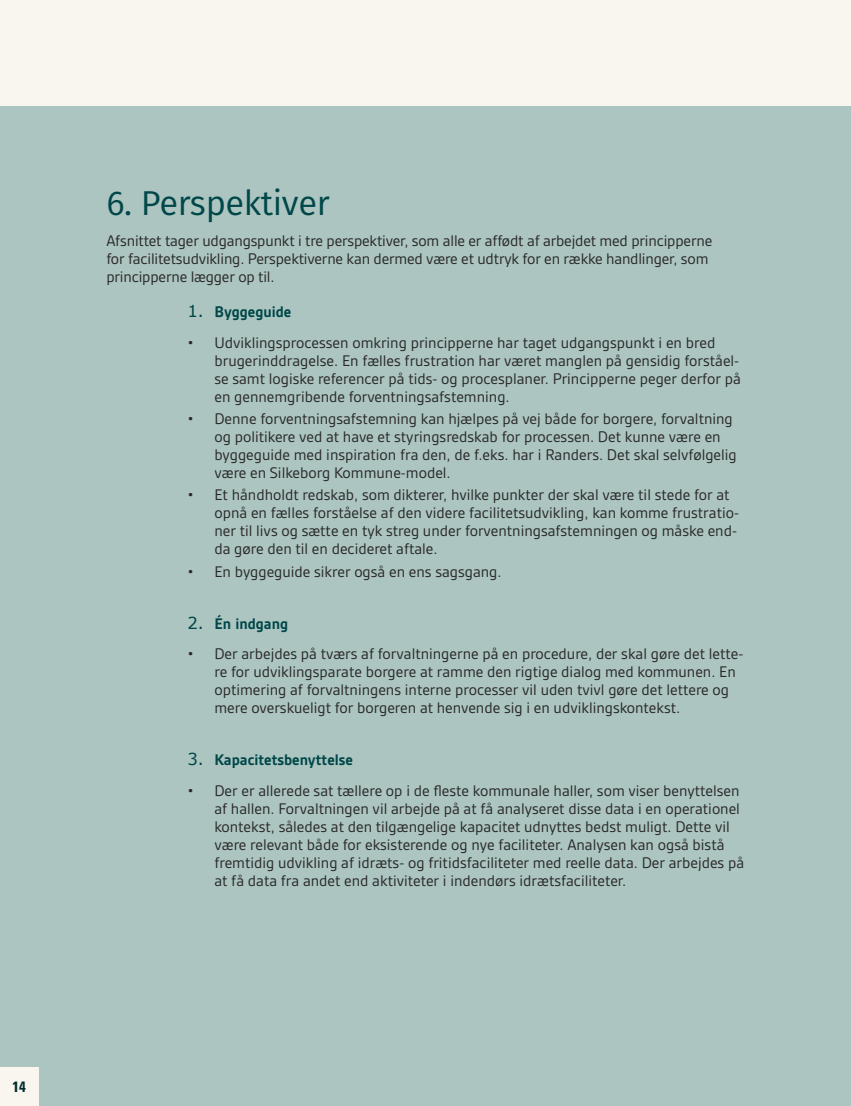
<style>
.page{position:relative;width:851px;height:1106px;background:#fff}
.page>*{position:absolute;margin:0;border:0;box-sizing:border-box;transform-origin:0 0}
.H2_Petroleum{font:34.5px "Fira Sans";letter-spacing:-.01em;color:#004749}
.P_bullets_indryk_POS{font:16.5px/18px "Gesta";color:#282827}
.H3_Numbers{font:700 16.5px "Gesta";color:#004749}
.t1{font:700 condensed 15px "Univers LT Std";color:#002d2e}
.s1{font-family:"Verdana";font-weight:400}
</style>
<div class="page">
<div style="left:0;top:0;width:850px;height:1106px;background:#f8f6ee"></div>
<div style="left:0;top:106px;width:850px;height:1000px;background:#acc5c0"></div>
<img style="left:850px;top:106px;width:1px;height:1000px">
<div style="left:0;top:1067px;width:38px;height:39px;background:#f8f6ee"></div>
<p class="t1" style="left:12px;top:1077px;width:15px">14</p>
<h2 class="H2_Petroleum" style="left:106px;top:177px;width:225px">6. Perspektiver</h2>
<p class="P_bullets_indryk_POS" style="left:106px;top:231px;width:607px">Afsnittet tager udgangspunkt i tre perspektiver, som alle er affødt af arbejdet med principperne for facilitetsudvikling. Perspektiverne kan dermed være et udtryk for en række handlinger, som principperne lægger op til.</p>
<h3 class="H3_Numbers" style="left:187px;top:302px;width:105px"><span class="s1">1.</span> Byggeguide</h3>
<p class="P_bullets_indryk_POS" style="left:214px;top:333px;width:527px;text-indent:-27px">• Udviklingsprocessen omkring principperne har taget udgangspunkt i en bred brugerinddragelse. En fælles frustration har været manglen på gensidig forståel&shy;se samt logiske referencer på tids- og procesplaner. Principperne peger derfor på en gennemgribende forventningsafstemning.</p>
<p class="P_bullets_indryk_POS" style="left:214px;top:409px;width:524px;text-indent:-27px">• Denne forventningsafstemning kan hjælpes på vej både for borgere, forvaltning og politikere ved at have et styringsredskab for processen. Det kunne være en byggeguide med inspiration fra den, de f.eks. har i Randers. Det skal selvfølgelig være en Silkeborg Kommune-model.</p>
<p class="P_bullets_indryk_POS" style="left:214px;top:486px;width:526px;text-indent:-27px">• Et håndholdt redskab, som dikterer, hvilke punkter der skal være til stede for at opnå en fælles forståelse af den videre facilitetsudvikling, kan komme frustratio&shy;ner til livs og sætte en tyk streg under forventningsafstemningen og måske end&shy;da gøre den til en decideret aftale.</p>
<p class="P_bullets_indryk_POS" style="left:187px;top:562px;width:315px">• En byggeguide sikrer også en ens sagsgang.</p>
<h3 class="H3_Numbers" style="left:187px;top:614px;width:102px"><span class="s1">2.</span> Én indgang</h3>
<p class="P_bullets_indryk_POS" style="left:214px;top:645px;width:530px;text-indent:-27px">• Der arbejdes på tværs af forvaltningerne på en procedure, der skal gøre det lette&shy;re for udviklingsparate borgere at ramme den rigtige dialog med kommunen. En optimering af forvaltningens interne processer vil uden tvivl gøre det lettere og mere overskueligt for borgeren at henvende sig i en udviklingskontekst.</p>
<h3 class="H3_Numbers" style="left:187px;top:751px;width:167px"><span class="s1">3.</span> Kapacitetsbenyttelse</h3>
<p class="P_bullets_indryk_POS" style="left:214px;top:781px;width:531px;text-indent:-27px">• Der er allerede sat tællere op i de fleste kommunale haller, som viser benyttelsen af hallen. Forvaltningen vil arbejde på at få analyseret disse data i en operationel kontekst, således at den tilgængelige kapacitet udnyttes bedst muligt. Dette vil være relevant både for eksisterende og nye faciliteter. Analysen kan også bistå fremtidig udvikling af idræts- og fritidsfaciliteter med reelle data. Der arbejdes på at få data fra andet end aktiviteter i indendørs idrætsfaciliteter.</p>
</div>
